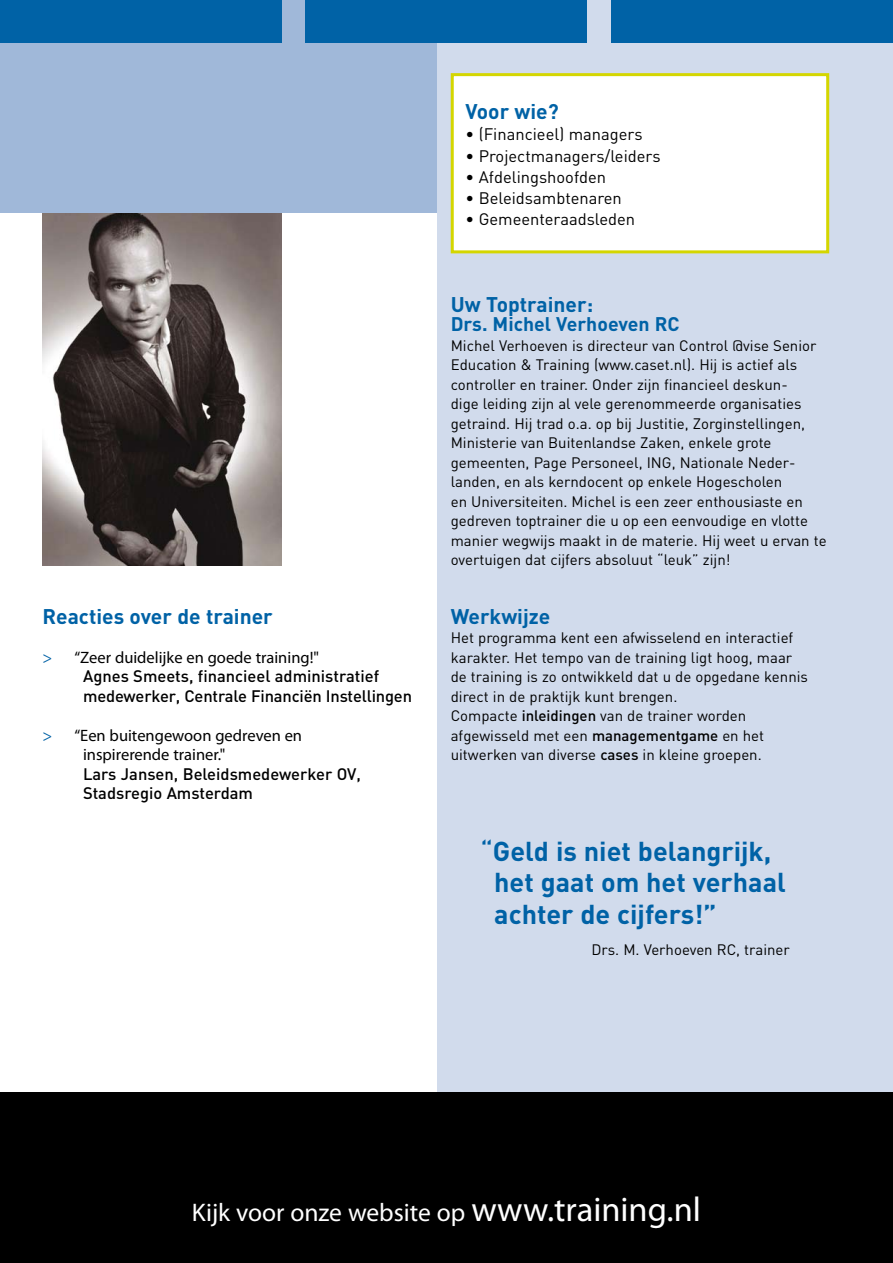
<style>
.page{position:relative;width:893px;height:1263px;background:#fff}
.page>*{position:absolute;margin:0;border:0;box-sizing:border-box;transform-origin:0 0}
.t1{font:700 27px/31.5px "DIN";color:#0062a6}
.t2{font:25.5px "Myriad Pro";color:#fff}
.t3{font:700 21px "DIN";color:#0062a6}
.t4{font:700 19.5px "DIN";color:#0062a6}
.t5{font:500 16.5px/19.5px "DIN";color:#000}
.t6{font:16.5px "DIN";color:#000}
.t7{font:16.5px/19.5px "Myriad Pro";color:#000}
.t8{font:15px/19.5px "DIN";color:#000}
.s1{color:#0062a6}
.s2{font-weight:500}
.s3{font-size:34.5px}
</style>
<div class="page">
<img style="left:43px;top:213px;width:239px;height:352px">
<div style="left:0;top:0;width:893px;height:213px;background:#a0b8d9"></div>
<div style="left:438px;top:0;width:455px;height:1263px;background:#d1dbec"></div>
<div style="left:306px;top:0;width:281px;height:43px;background:#0062a6"></div>
<div style="left:611px;top:0;width:282px;height:43px;background:#0062a6"></div>
<div style="left:0;top:0;width:282px;height:43px;background:#0062a6"></div>
<div style="left:452px;top:75px;width:376px;height:177px;background:#fff"></div>
<div style="left:451px;top:73px;width:378px;height:180px;border:3px solid #d4d600"></div>
<div style="left:0;top:1093px;width:893px;height:170px;background:#000"></div>
<h3 class="t3" style="left:465px;top:98px;width:95px">Voor wie?</h3>
<p class="t6" style="left:465px;top:124px;width:179px">• (Financieel) managers</p>
<p class="t6" style="left:465px;top:145px;width:197px">• Projectmanagers/leiders</p>
<p class="t6" style="left:465px;top:166px;width:142px">• Afdelingshoofden</p>
<p class="t6" style="left:465px;top:187px;width:158px">• Beleidsambtenaren</p>
<p class="t6" style="left:465px;top:208px;width:171px">• Gemeenteraadsleden</p>
<h3 class="t3" style="left:43px;top:603px;width:232px">Reacties over de trainer</h3>
<p class="t7" style="left:43px;top:647px;width:278px"><span class="s1">&gt;</span> “Zeer duidelijke en goede training!"</p>
<p class="t5" style="left:83px;top:666px;width:331px">Agnes Smeets, financieel administratief medewerker, Centrale Financiën Instellingen</p>
<p class="t7" style="left:83px;top:725px;width:221px;text-indent:-41px"><span class="s1">&gt;</span> “Een buitengewoon gedreven en inspirerende trainer."</p>
<p class="t5" style="left:83px;top:764px;width:280px">Lars Jansen, Beleidsmedewerker OV,<br>Stadsregio Amsterdam</p>
<h3 class="t3" style="left:451px;top:291px;width:144px">Uw Toptrainer:</h3>
<h3 class="t4" style="left:451px;top:312px;width:230px">Drs. Michel Verhoeven RC</h3>
<p class="t8" style="left:451px;top:335px;width:377px">Michel Verhoeven is directeur van Control @vise Senior Education &amp; Training (www.caset.nl). Hij is actief als controller en trainer. Onder zijn financieel deskun-<br>dige leiding zijn al vele gerenommeerde organisaties getraind. Hij trad o.a. op bij Justitie, Zorginstellingen, Ministerie van Buitenlandse Zaken, enkele grote gemeenten, Page Personeel, ING, Nationale Neder&shy;landen, en als kerndocent op enkele Hogescholen<br>en Universiteiten. Michel is een zeer enthousiaste en gedreven toptrainer die u op een eenvoudige en vlotte manier wegwijs maakt in de materie. Hij weet u ervan te overtuigen dat cijfers absoluut “leuk” zijn!</p>
<h3 class="t3" style="left:451px;top:603px;width:101px">Werkwijze</h3>
<p class="t8" style="left:451px;top:628px;width:359px">Het programma kent een afwisselend en interactief karakter. Het tempo van de training ligt hoog, maar de training is zo ontwikkeld dat u de opgedane kennis direct in de praktijk kunt brengen.<br>Compacte <span class="s2">inleidingen</span> van de trainer worden afgewisseld met een <span class="s2">managementgame</span> en het uitwerken van diverse <span class="s2">cases</span> in kleine groepen.</p>
<h1 class="t1" style="left:494px;top:834px;width:293px;text-indent:-14px"><span class="s2">“</span>Geld is niet belangrijk, het gaat om het verhaal achter de cijfers!”</h1>
<p class="t8" style="left:591px;top:940px;width:200px">Drs. M. Verhoeven RC, trainer</p>
<h2 class="t2" style="left:192px;top:1196px;width:510px">Kijk voor onze website op <span class="s3">www.training.nl</span></h2>
</div>
